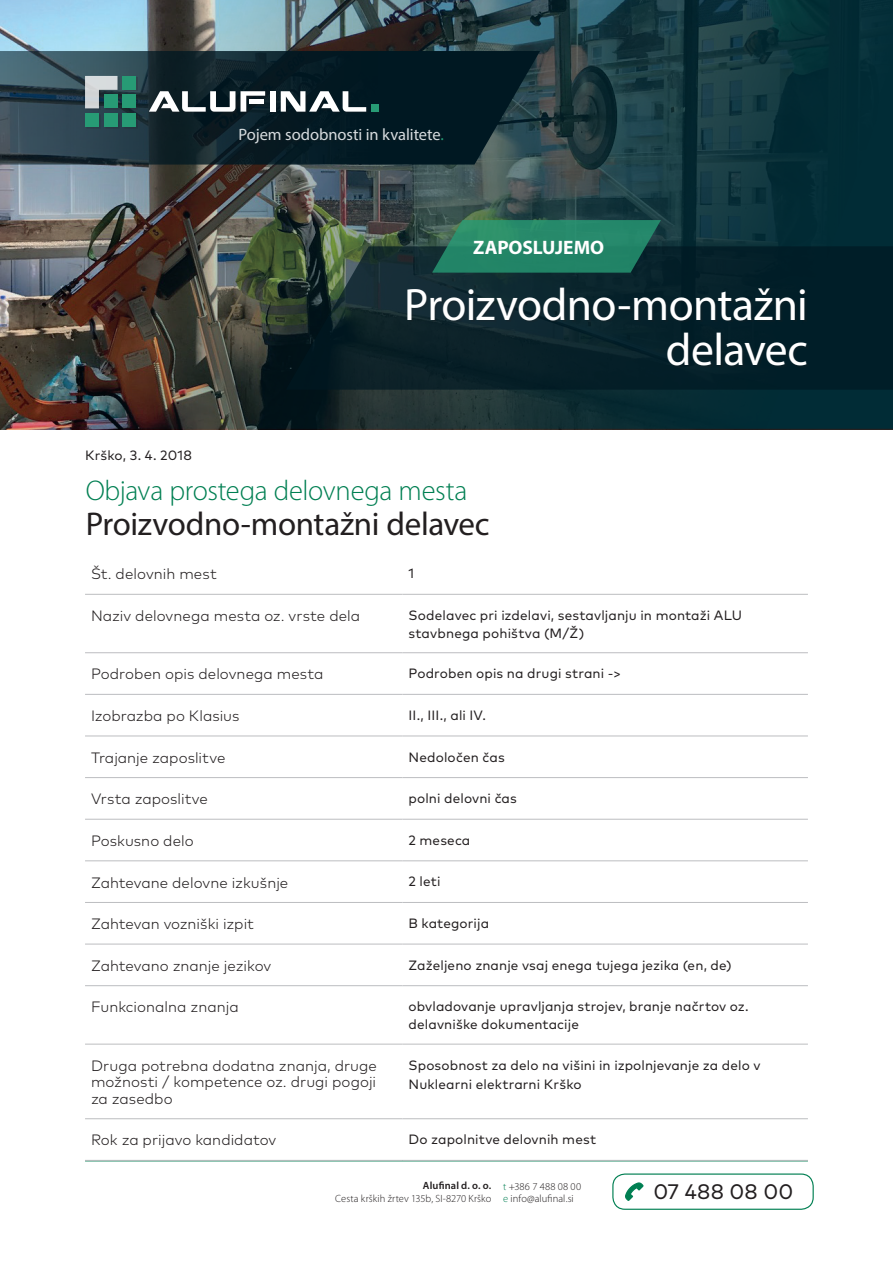
<style>
.page{position:relative;width:893px;height:1263px;background:#fff}
.page>*{position:absolute;margin:0;border:0;box-sizing:border-box;transform-origin:0 0}
.t1{font:45.6px/45.6px "Myriad Pro";letter-spacing:-.015em;color:#fff;text-align:right}
.t2{font:33px "Myriad Pro";letter-spacing:-.01em;color:#231f20}
.t3{font:300 28.5px "Myriad Pro";letter-spacing:-.01em;color:#007f52}
.t4{font:21px "FF Mark Pro";letter-spacing:.005em;color:#231f20}
.t5{font:700 19.5px "Myriad Pro";letter-spacing:-.005em;color:#fff}
.t6{font:16.5px "Myriad Pro";color:#d6dbde}
.t7{font:300 15px/16.5px "FF Mark Pro";color:#231f20;text-align:justify}
.t8{font:13.5px/18px "FF Mark Pro";letter-spacing:.01em;color:#231f20}
.t9{font:300 10.5px/12.6px "Myriad Pro";letter-spacing:.01em;color:#231f20}
.t10{font:600 10.5px "Myriad Pro";letter-spacing:.015em;color:#231f20}
.s1{color:#279b75}
.s2{color:#007f52}
</style>
<div class="page">
<svg style="left:625px;top:1182px;width:19px;height:19px"></svg>
<div style="left:612px;top:1173px;width:202px;height:37px;border:1px solid #007f52;border-radius:12px"></div>
<hr style="left:85px;top:694px;width:318px;height:1px;background:#bcbdc0">
<hr style="left:403px;top:694px;width:405px;height:1px;background:#bcbdc0">
<hr style="left:85px;top:594px;width:318px;height:1px;background:#bcbdc0">
<hr style="left:403px;top:594px;width:405px;height:1px;background:#bcbdc0">
<hr style="left:85px;top:652px;width:318px;height:1px;background:#bcbdc0">
<hr style="left:403px;top:652px;width:405px;height:1px;background:#bcbdc0">
<hr style="left:85px;top:736px;width:318px;height:1px;background:#bcbdc0">
<hr style="left:403px;top:736px;width:405px;height:1px;background:#bcbdc0">
<hr style="left:85px;top:819px;width:318px;height:1px;background:#bcbdc0">
<hr style="left:403px;top:819px;width:405px;height:1px;background:#bcbdc0">
<hr style="left:85px;top:860px;width:318px;height:1px;background:#bcbdc0">
<hr style="left:403px;top:860px;width:405px;height:1px;background:#bcbdc0">
<hr style="left:85px;top:944px;width:318px;height:1px;background:#bcbdc0">
<hr style="left:403px;top:944px;width:405px;height:1px;background:#bcbdc0">
<hr style="left:85px;top:985px;width:318px;height:1px;background:#bcbdc0">
<hr style="left:403px;top:985px;width:405px;height:1px;background:#bcbdc0">
<hr style="left:85px;top:1044px;width:318px;height:1px;background:#bcbdc0">
<hr style="left:403px;top:1044px;width:405px;height:1px;background:#bcbdc0">
<hr style="left:85px;top:1118px;width:318px;height:1px;background:#bcbdc0">
<hr style="left:403px;top:1118px;width:405px;height:1px;background:#bcbdc0">
<hr style="left:85px;top:777px;width:318px;height:1px;background:#bcbdc0">
<hr style="left:403px;top:777px;width:405px;height:1px;background:#bcbdc0">
<hr style="left:85px;top:902px;width:318px;height:1px;background:#bcbdc0">
<hr style="left:403px;top:902px;width:405px;height:1px;background:#bcbdc0">
<hr style="left:85px;top:1160px;width:318px;height:1px;background:#bcbdc0">
<hr style="left:403px;top:1160px;width:405px;height:1px;background:#bcbdc0">
<img style="left:0;top:0;width:893px;height:429px">
<svg style="left:286px;top:246px;width:607px;height:144px;fill:#041e28"></svg>
<div style="left:410px;top:289px;width:399px;height:79px;background:#231f20;opacity:.2"></div>
<svg style="left:432px;top:220px;width:229px;height:53px"></svg>
<svg style="left:0;top:51px;width:540px;height:114px"></svg>
<div style="left:87px;top:77px;width:51px;height:52px;background:#231f20;opacity:.2"></div>
<svg style="left:85px;top:76px;width:33px;height:32px"></svg>
<div style="left:122px;top:94px;width:14px;height:14px;background:#279b75"></div>
<div style="left:104px;top:94px;width:14px;height:14px;background:#279b75"></div>
<div style="left:122px;top:76px;width:14px;height:14px;background:#279b75"></div>
<div style="left:122px;top:113px;width:14px;height:14px;background:#279b75"></div>
<div style="left:104px;top:113px;width:14px;height:14px;background:#279b75"></div>
<div style="left:85px;top:113px;width:14px;height:14px;background:#279b75"></div>
<div style="left:241px;top:130px;width:204px;height:15px;background:#041822"></div>
<div style="left:150px;top:93px;width:230px;height:20px;background:#231f20;opacity:.2"></div>
<svg style="left:149px;top:91px;width:86px;height:21px"></svg>
<svg style="left:241px;top:91px;width:24px;height:21px"></svg>
<div style="left:270px;top:91px;width:6px;height:21px;background:#fff"></div>
<svg style="left:281px;top:91px;width:85px;height:21px"></svg>
<div style="left:371px;top:104px;width:7px;height:8px;background:#279b75"></div>
<p class="t6" style="left:238px;top:124px;width:207px">Pojem sodobnosti in kvalitete<span class="s1">.</span></p>
<h3 class="t5" style="left:473px;top:235px;width:132px">ZAPOSLUJEMO</h3>
<p class="t8" style="left:85px;top:445px;width:108px">Krško, 3. 4. 2018</p>
<h1 class="t1" style="left:404px;top:281px;width:405px">Proizvodno-montažni delavec</h1>
<h3 class="t3" style="left:86px;top:474px;width:383px">Objava prostega delovnega mesta</h3>
<h2 class="t2" style="left:86px;top:503px;width:406px">Proizvodno-montažni delavec</h2>
<p class="t7" style="left:91px;top:565px;width:127px">Št. delovnih mest</p>
<p class="t8" style="left:409px;top:563px;width:7px">1</p>
<p class="t7" style="left:91px;top:606px;width:271px">Naziv delovnega mesta oz. vrste dela</p>
<p class="t8" style="left:409px;top:605px;width:335px">Sodelavec pri izdelavi, sestavljanju in montaži ALU stavbnega pohištva (M/Ž)</p>
<p class="t7" style="left:91px;top:665px;width:234px">Podroben opis delovnega mesta</p>
<p class="t8" style="left:409px;top:663px;width:214px">Podroben opis na drugi strani -&gt;</p>
<p class="t7" style="left:91px;top:706px;width:150px">Izobrazba po Klasius</p>
<p class="t8" style="left:409px;top:705px;width:79px">II., III., ali IV.</p>
<p class="t7" style="left:91px;top:748px;width:136px">Trajanje zaposlitve</p>
<p class="t8" style="left:409px;top:747px;width:98px">Nedoločen čas</p>
<p class="t7" style="left:91px;top:790px;width:118px">Vrsta zaposlitve</p>
<p class="t8" style="left:409px;top:788px;width:110px">polni delovni čas</p>
<p class="t7" style="left:91px;top:831px;width:104px">Poskusno delo</p>
<p class="t8" style="left:409px;top:830px;width:63px">2 meseca</p>
<p class="t7" style="left:91px;top:873px;width:199px">Zahtevane delovne izkušnje</p>
<p class="t8" style="left:409px;top:871px;width:33px">2 leti</p>
<p class="t7" style="left:91px;top:914px;width:165px">Zahtevan vozniški izpit</p>
<p class="t8" style="left:409px;top:913px;width:82px">B kategorija</p>
<p class="t7" style="left:91px;top:956px;width:182px">Zahtevano znanje jezikov</p>
<p class="t8" style="left:409px;top:955px;width:325px">Zaželjeno znanje vsaj enega tujega jezika (en, de)</p>
<p class="t7" style="left:91px;top:998px;width:149px">Funkcionalna znanja</p>
<p class="t8" style="left:409px;top:996px;width:341px">obvladovanje upravljanja strojev, branje načrtov oz. delavniške dokumentacije</p>
<p class="t7" style="left:91px;top:1056px;width:287px">Druga potrebna dodatna znanja, druge možnosti / kompetence oz. drugi pogoji za zasedbo</p>
<p class="t8" style="left:409px;top:1054px;width:354px;line-height:19.5px">Sposobnost za delo na višini in izpolnjevanje za delo v<br>Nuklearni elektrarni Krško</p>
<p class="t7" style="left:91px;top:1131px;width:187px">Rok za prijavo kandidatov</p>
<p class="t8" style="left:409px;top:1129px;width:189px">Do zapolnitve delovnih mest</p>
<p class="t10" style="left:423px;top:1179px;width:70px">Alufinal d. o. o.</p>
<p class="t9" style="left:335px;top:1192px;width:158px">Cesta krških žrtev 135b, SI-8270 Krško</p>
<p class="t9" style="left:503px;top:1180px;width:79px"><span class="s2">t</span> +386 7 488 08 00 <span class="s2">e</span> info@alufinal.si</p>
<h3 class="t4" style="left:653px;top:1176px;width:141px">07 488 08 00</h3>
</div>
